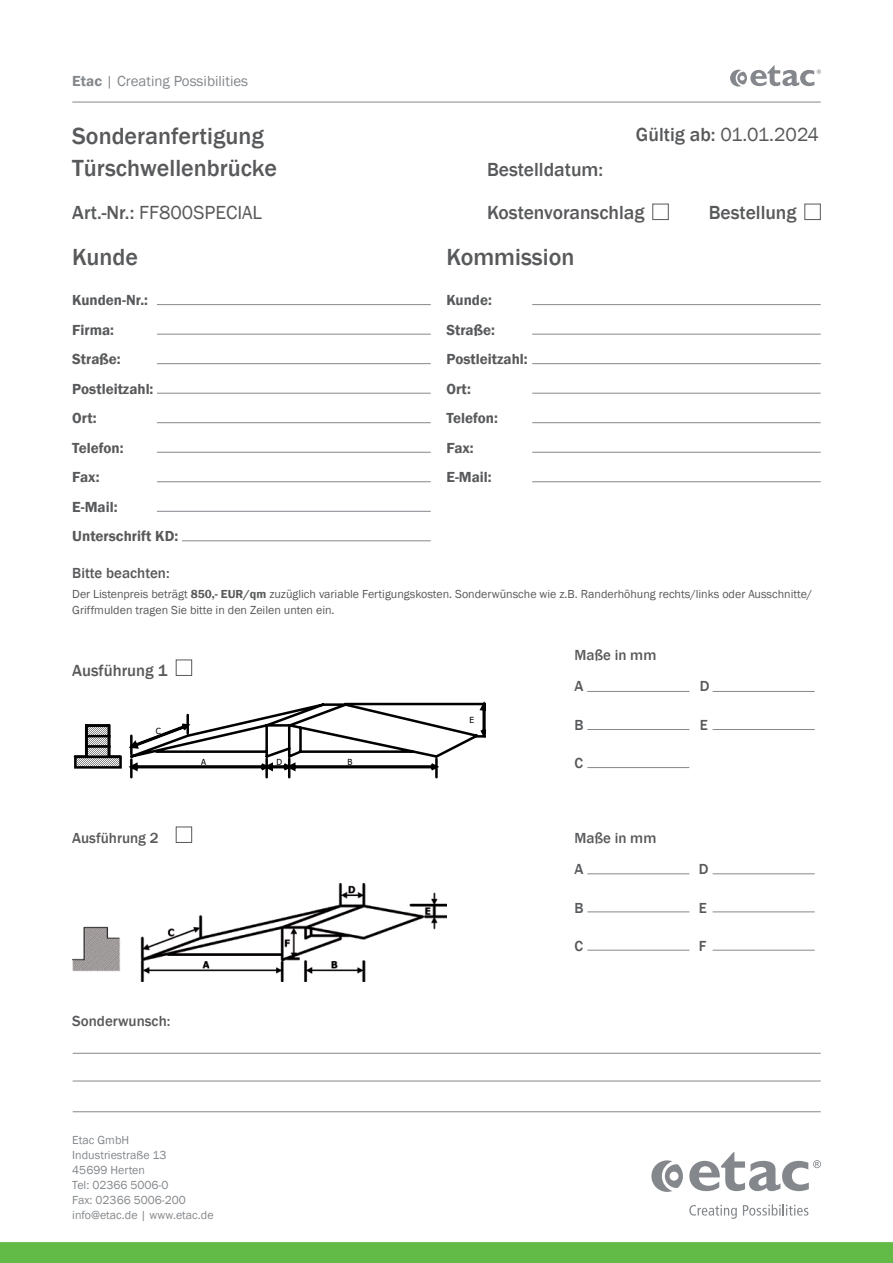
<style>
.page{position:relative;width:893px;height:1263px;background:#fff}
.page>*{position:absolute;margin:0;border:0;box-sizing:border-box;transform-origin:0 0}
.t1{font:500 24px/31.5px "Franklin Gothic";color:#58595b}
.t2{font:19.5px "Franklin Gothic";color:#58595b}
.t3{font:500 19.5px "Franklin Gothic";color:#58595b}
.t4{font:500 16.5px "Franklin Gothic";color:#58595b}
.t5{font:600 15px/29.5px "Franklin Gothic";color:#58595b}
.t6{font:500 15px/31.5px "Franklin Gothic";color:#58595b}
.t7{font:15px "Franklin Gothic";color:#84888c}
.t8{font:12px/15.8px "Franklin Gothic";color:#58595b}
.t9{font:12px/15px "Franklin Gothic";color:#84888c}
.t10{font:8.4px "Tahoma";color:#000}
.s1{font-weight:600}
.s2{font-weight:500}
</style>
<div class="page">
<hr style="left:72px;top:102px;width:749px;height:1px;background:#84888c">
<svg style="left:730px;top:65px;width:91px;height:22px"></svg>
<hr style="left:157px;top:304px;width:274px;height:1px;background:#84888c">
<hr style="left:532px;top:304px;width:289px;height:1px;background:#84888c">
<hr style="left:157px;top:334px;width:274px;height:1px;background:#84888c">
<hr style="left:532px;top:334px;width:289px;height:1px;background:#84888c">
<hr style="left:157px;top:363px;width:274px;height:1px;background:#84888c">
<hr style="left:532px;top:363px;width:289px;height:1px;background:#84888c">
<hr style="left:157px;top:393px;width:274px;height:1px;background:#84888c">
<hr style="left:532px;top:393px;width:289px;height:1px;background:#84888c">
<hr style="left:157px;top:422px;width:274px;height:1px;background:#84888c">
<hr style="left:532px;top:422px;width:289px;height:1px;background:#84888c">
<hr style="left:157px;top:452px;width:274px;height:1px;background:#84888c">
<hr style="left:532px;top:452px;width:289px;height:1px;background:#84888c">
<hr style="left:157px;top:481px;width:274px;height:1px;background:#84888c">
<hr style="left:532px;top:481px;width:289px;height:1px;background:#84888c">
<hr style="left:157px;top:511px;width:274px;height:1px;background:#84888c">
<hr style="left:182px;top:540px;width:249px;height:1px;background:#84888c">
<svg style="left:73px;top:701px;width:413px;height:78px"></svg>
<img style="left:72px;top:883px;width:374px;height:99px">
<div style="left:176px;top:659px;width:16px;height:17px;border:1px solid #58595b"></div>
<div style="left:176px;top:826px;width:16px;height:17px;border:1px solid #58595b"></div>
<div style="left:652px;top:204px;width:17px;height:16px;border:1px solid #58595b"></div>
<div style="left:804px;top:204px;width:17px;height:16px;border:1px solid #58595b"></div>
<hr style="left:587px;top:873px;width:102px;height:1px;background:#84888c">
<hr style="left:713px;top:873px;width:102px;height:1px;background:#84888c">
<hr style="left:587px;top:911px;width:102px;height:1px;background:#84888c">
<hr style="left:587px;top:950px;width:102px;height:1px;background:#84888c">
<hr style="left:713px;top:911px;width:102px;height:1px;background:#84888c">
<hr style="left:713px;top:950px;width:102px;height:1px;background:#84888c">
<hr style="left:587px;top:691px;width:102px;height:1px;background:#84888c">
<hr style="left:587px;top:729px;width:102px;height:1px;background:#84888c">
<hr style="left:587px;top:767px;width:102px;height:1px;background:#84888c">
<hr style="left:713px;top:691px;width:102px;height:1px;background:#84888c">
<hr style="left:713px;top:729px;width:102px;height:1px;background:#84888c">
<hr style="left:73px;top:1111px;width:748px;height:1px;background:#84888c">
<div style="left:0;top:1242px;width:893px;height:21px;background:#62bb46"></div>
<svg style="left:689px;top:1152px;width:132px;height:39px"></svg>
<svg style="left:651px;top:1160px;width:32px;height:32px"></svg>
<svg style="left:689px;top:1205px;width:48px;height:14px"></svg>
<svg style="left:743px;top:1204px;width:65px;height:11px"></svg>
<hr style="left:73px;top:1053px;width:748px;height:1px;background:#84888c">
<hr style="left:73px;top:1081px;width:748px;height:1px;background:#84888c">
<p class="t7" style="left:72px;top:71px;width:177px"><span class="s1">Etac</span> | Creating Possibilities</p>
<h1 class="t1" style="left:72px;top:121px;width:206px">Sonderanfertigung<br>Türschwellenbrücke</h1>
<h2 class="t2" style="left:72px;top:200px;width:191px"><span class="s2">Art.-Nr.:</span> FF800SPECIAL</h2>
<h1 class="t1" style="left:72px;top:241px;width:67px">Kunde</h1>
<h1 class="t1" style="left:446px;top:241px;width:129px">Kommission</h1>
<h2 class="t2" style="left:636px;top:123px;width:185px"><span class="s2">Gültig ab:</span> 01.01.2024</h2>
<h2 class="t3" style="left:487px;top:157px;width:118px">Bestelldatum:</h2>
<h2 class="t3" style="left:487px;top:200px;width:159px">Kostenvoranschlag</h2>
<h2 class="t3" style="left:709px;top:200px;width:89px">Bestellung</h2>
<p class="t5" style="left:72px;top:285px;width:77px">Kunden-Nr.:</p>
<p class="t5" style="left:446px;top:285px;width:47px">Kunde:</p>
<p class="t5" style="left:72px;top:315px;width:43px">Firma:</p>
<p class="t5" style="left:446px;top:315px;width:50px">Straße:</p>
<p class="t5" style="left:72px;top:344px;width:50px">Straße:</p>
<p class="t5" style="left:446px;top:344px;width:83px">Postleitzahl:</p>
<p class="t5" style="left:72px;top:374px;width:83px">Postleitzahl:</p>
<p class="t5" style="left:446px;top:374px;width:26px">Ort:</p>
<p class="t5" style="left:72px;top:403px;width:26px">Ort:</p>
<p class="t5" style="left:446px;top:403px;width:53px">Telefon:</p>
<p class="t5" style="left:72px;top:433px;width:53px">Telefon:</p>
<p class="t5" style="left:446px;top:433px;width:29px">Fax:</p>
<p class="t5" style="left:72px;top:462px;width:29px">Fax:</p>
<p class="t5" style="left:446px;top:462px;width:47px">E-Mail:</p>
<p class="t5" style="left:72px;top:492px;width:107px">E-Mail:<br>Unterschrift KD:</p>
<p class="t6" style="left:72px;top:558px;width:99px">Bitte beachten:</p>
<p class="t8" style="left:72px;top:587px;width:742px">Der Listenpreis beträgt <span class="s1">850,- EUR/qm</span> zuzüglich variable Fertigungskosten. Sonderwünsche wie z.B. Randerhöhung rechts/links oder Ausschnitte/<br>Griffmulden tragen Sie bitte in den Zeilen unten ein.</p>
<h3 class="t4" style="left:72px;top:660px;width:97px">Ausführung 1</h3>
<p class="t10" style="left:156px;top:725px;width:7px">C</p>
<p class="t6" style="left:72px;top:822px;width:88px">Ausführung 2</p>
<p class="t10" style="left:201px;top:756px;width:7px">A</p>
<p class="t10" style="left:277px;top:756px;width:7px">D</p>
<p class="t10" style="left:348px;top:756px;width:6px">B</p>
<p class="t6" style="left:72px;top:1005px;width:100px">Sonderwunsch:</p>
<p class="t9" style="left:72px;top:1132px;width:143px">Etac GmbH<br>Industriestraße 13<br>45699 Herten<br>Tel: 02366 5006-0<br>Fax: 02366 5006-200 info@etac.de | www.etac.de</p>
<p class="t10" style="left:470px;top:715px;width:6px">E</p>
<p class="t6" style="left:575px;top:640px;width:83px;line-height:31px">Maße in mm<br>A</p>
<p class="t6" style="left:575px;top:709px;width:11px">B</p>
<p class="t6" style="left:575px;top:747px;width:10px">C</p>
<p class="t6" style="left:575px;top:822px;width:83px">Maße in mm<br>A</p>
<p class="t6" style="left:575px;top:892px;width:11px">B</p>
<p class="t6" style="left:575px;top:930px;width:10px">C</p>
<p class="t6" style="left:700px;top:671px;width:11px">D</p>
<p class="t6" style="left:700px;top:709px;width:10px">E</p>
<p class="t6" style="left:699px;top:854px;width:11px">D</p>
<p class="t6" style="left:699px;top:892px;width:10px">E</p>
<p class="t6" style="left:699px;top:930px;width:9px">F</p>
</div>
